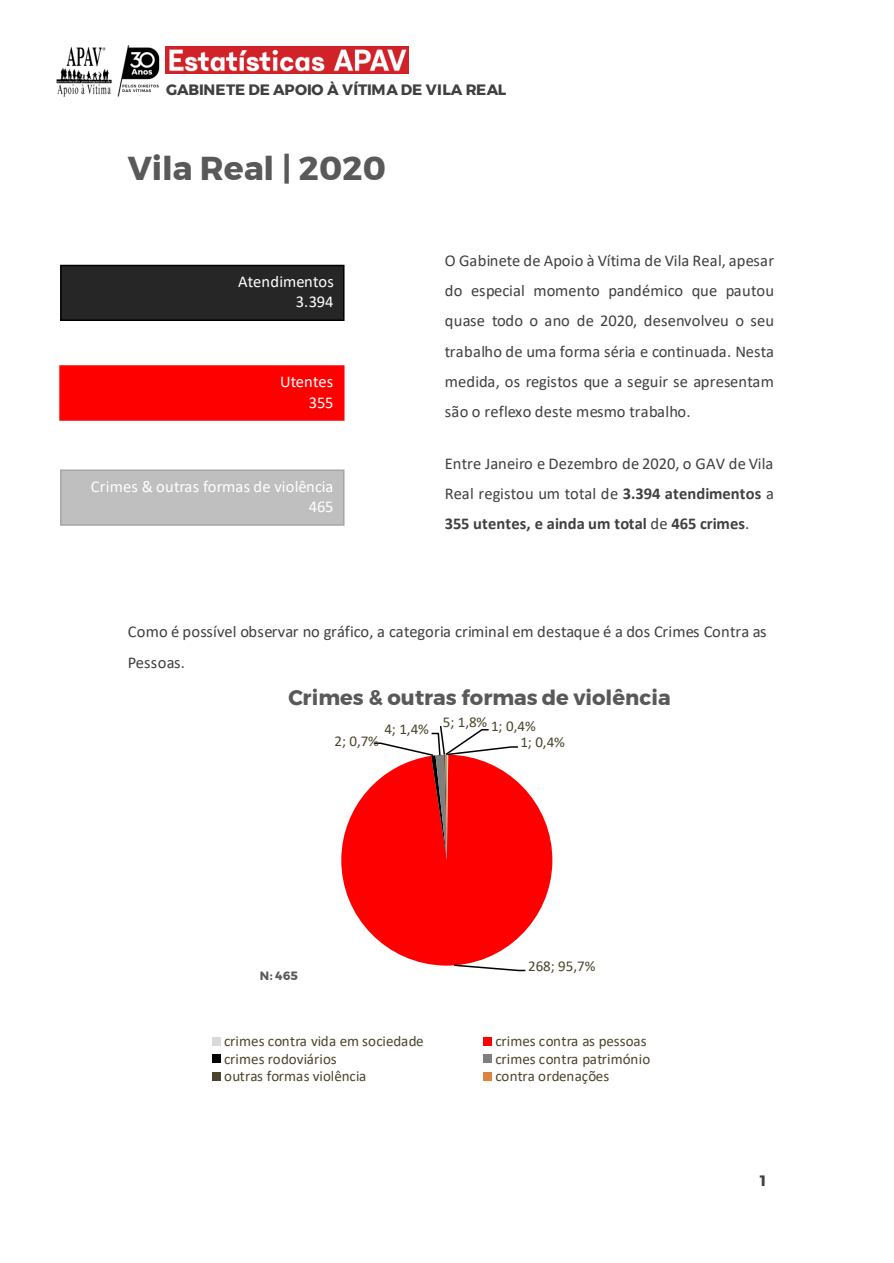
<style>
.page{position:relative;width:894px;height:1263px;background:#fff}
.page>*{position:absolute;margin:0;border:0;box-sizing:border-box;transform-origin:0 0}
.t1{font:700 33px "Montserrat";letter-spacing:.005em;color:#595959}
.t2{font:700 21px "Montserrat";color:#595959}
.t3{font:16.5px/30.2px "Calibri";color:#404040;text-align:justify}
.t4{font:16.5px/20.2px "Calibri";color:#fff;text-align:right}
.t5{font:15px "Calibri";color:#4a452a}
.t6{font:700 15px "Montserrat";letter-spacing:-.015em;color:#404040}
.t7{font:700 12px "Montserrat";color:#595959}
.t8{font:700 12px "Calibri";color:#fff}
.s1{font-weight:700}
</style>
<div class="page">
<img style="left:166px;top:46px;width:242px;height:28px">
<img style="left:56px;top:45px;width:104px;height:52px">
<svg style="left:341px;top:726px;width:212px;height:246px"></svg>
<div style="left:212px;top:1037px;width:8px;height:9px;background:#d9d9d9"></div>
<div style="left:483px;top:1037px;width:8px;height:9px;background:#f00"></div>
<div style="left:212px;top:1054px;width:8px;height:9px;background:#000"></div>
<div style="left:483px;top:1054px;width:8px;height:9px;background:#7f7f7f"></div>
<div style="left:212px;top:1072px;width:8px;height:9px;background:#4a452a"></div>
<div style="left:483px;top:1072px;width:8px;height:9px;background:#db843d"></div>
<div style="left:61px;top:266px;width:283px;height:54px;background:#262626"></div>
<div style="left:60px;top:265px;width:284px;height:56px;border:2px solid #000"></div>
<div style="left:60px;top:366px;width:284px;height:54px;background:#f00"></div>
<div style="left:59px;top:365px;width:285px;height:56px;border:2px solid #f00"></div>
<div style="left:61px;top:470px;width:283px;height:55px;background:#bfbfbf"></div>
<div style="left:60px;top:470px;width:284px;height:56px;border:2px solid #a6a6a6"></div>
<p class="t6" style="left:166px;top:80px;width:342px">GABINETE DE APOIO À VÍTIMA DE VILA REAL</p>
<h1 class="t1" style="left:128px;top:148px;width:260px">Vila Real | 2020</h1>
<p class="t4" style="left:238px;top:272px;width:97px">Atendimentos<br>3.394</p>
<p class="t4" style="left:280px;top:373px;width:55px">Utentes<br>355</p>
<p class="t4" style="left:91px;top:477px;width:244px">Crimes &amp; outras formas de violência<br>465</p>
<p class="t3" style="left:444px;top:247px;width:331px">O Gabinete de Apoio à Vítima de Vila Real, apesar do especial momento pandémico que pautou quase todo o ano de 2020, desenvolveu o seu trabalho de uma forma séria e continuada. Nesta medida, os registos que a seguir se apresentam são o reflexo deste mesmo trabalho.</p>
<p class="t3" style="left:444px;top:450px;width:331px">Entre Janeiro e Dezembro de 2020, o GAV de Vila Real registou um total de <span class="s1">3.394 atendimentos</span> a <span class="s1">355 utentes, e ainda um total</span> de <span class="s1">465 crimes</span>.</p>
<p class="t3" style="left:128px;top:618px;width:640px;line-height:30.8px">Como é possível observar no gráfico, a categoria criminal em destaque é a dos Crimes Contra as<br>Pessoas.</p>
<p class="t2" style="left:288px;top:684px;width:384px">Crimes &amp; outras formas de violência</p>
<p class="t5" style="left:384px;top:723px;width:46px">4; 1,4%</p>
<p class="t5" style="left:443px;top:717px;width:94px">5; 1,8% 1; 0,4%</p>
<p class="t5" style="left:334px;top:735px;width:46px">2; 0,7%</p>
<p class="t5" style="left:520px;top:736px;width:46px">1; 0,4%</p>
<p class="t7" style="left:260px;top:968px;width:40px">N: 465</p>
<p class="t5" style="left:528px;top:960px;width:69px">268; 95,7%</p>
<p class="t5" style="left:224px;top:1035px;width:201px">crimes contra vida em sociedade</p>
<p class="t5" style="left:495px;top:1035px;width:153px">crimes contra as pessoas</p>
<p class="t5" style="left:224px;top:1052px;width:114px">crimes rodoviários</p>
<p class="t5" style="left:495px;top:1052px;width:156px">crimes contra património</p>
<p class="t5" style="left:224px;top:1070px;width:144px">outras formas violência</p>
<p class="t5" style="left:495px;top:1070px;width:115px">contra ordenações</p>
<p class="t8" style="left:364px;top:1066px;width:18px">…%</p>
<p class="t6" style="left:760px;top:1172px;width:8px">1</p>
</div>
